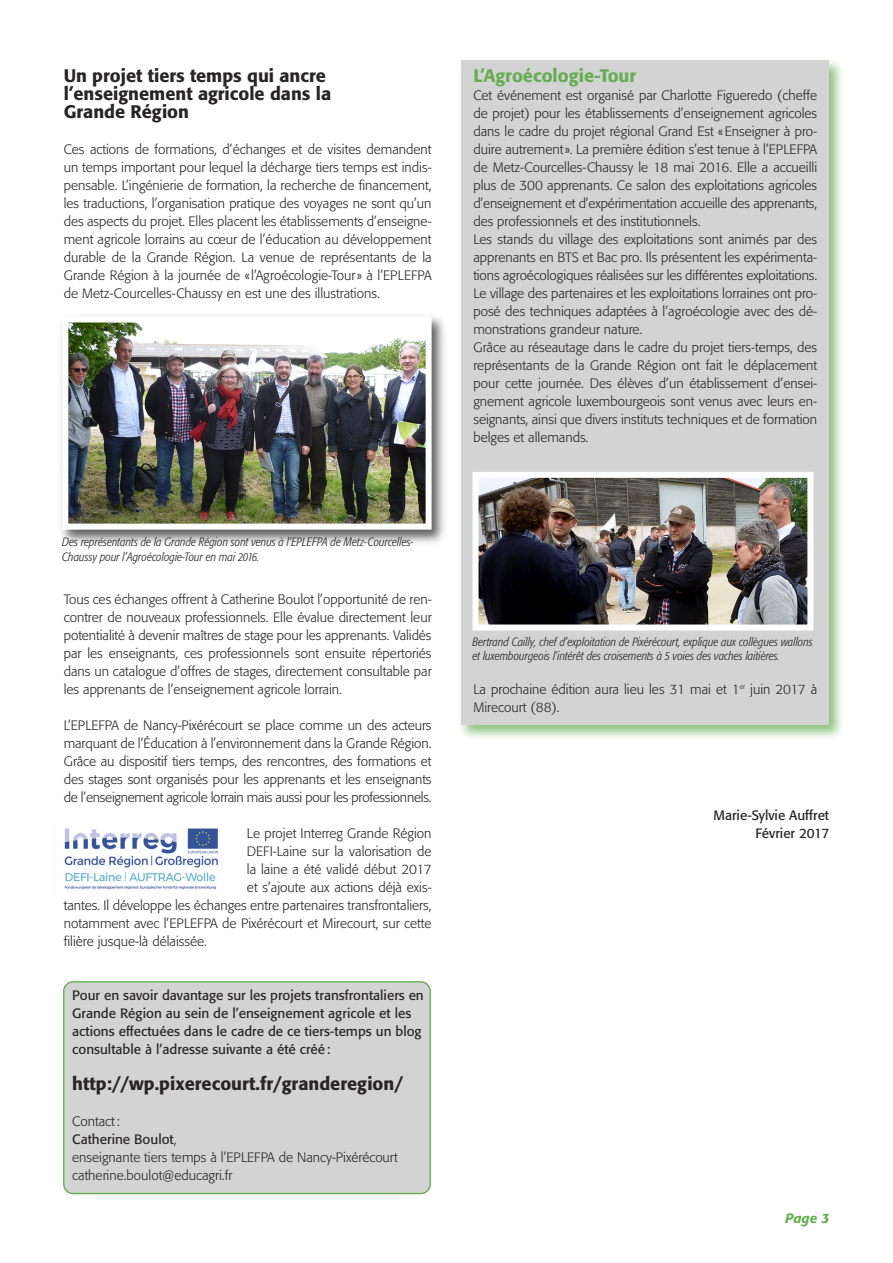
<style>
.page{position:relative;width:893px;height:1263px;background:#fff}
.page>*{position:absolute;margin:0;border:0;box-sizing:border-box;transform-origin:0 0}
.t1{font:500 18px/18px "Formata";color:#272526}
.t2{font:500 18px "Formata";color:#66ae52}
.t3{font:300 13.5px/18px "Formata";color:#272526;text-align:justify}
.t4{font:13.5px/18px "Formata";color:#272526}
.t5{font:italic 500 13.5px "Formata";color:#66ae52}
.t6{font:italic 300 condensed 12px/14.4px "Formata";color:#272526}
.s1{font-weight:400}
</style>
<div class="page">
<div style="left:63px;top:981px;width:368px;height:213px;background:#d4d3d4"></div>
<img style="left:61px;top:316px;width:384px;height:227px">
<img style="left:69px;top:324px;width:356px;height:199px">
<div style="left:62px;top:317px;width:370px;height:213px;border:6px solid #fff"></div>
<img style="left:461px;top:60px;width:381px;height:678px">
<div style="left:461px;top:61px;width:368px;height:664px;background:#d4d3d4"></div>
<img style="left:479px;top:479px;width:327px;height:144px">
<div style="left:472px;top:472px;width:341px;height:158px;border:6px solid #fff"></div>
<img style="left:64px;top:828px;width:154px;height:62px">
<h1 class="t1" style="left:64px;top:68px;width:269px">Un projet tiers temps qui ancre l’enseignement agricole dans la<br>Grande Région</h1>
<p class="t3" style="left:64px;top:141px;width:369px">Ces actions de formations, d’échanges et de visites demandent un temps important pour lequel la décharge tiers temps est indis&shy;pensable. L’ingénierie de formation, la recherche de financement, les traductions, l’organisation pratique des voyages ne sont qu’un des aspects du projet. Elles placent les établissements d’enseigne&shy;ment agricole lorrains au cœur de l’éducation au développement durable de la Grande Région. La venue de représentants de la Grande Région à la journée de «l’Agroécologie-Tour» à l’EPLEFPA de Metz-Courcelles-Chaussy en est une des illustrations.</p>
<p class="t6" style="left:62px;top:536px;width:353px">Des représentants de la Grande Région sont venus à l’EPLEFPA de Metz-Courcelles-<br>Chaussy pour l’Agroécologie-Tour en mai 2016.</p>
<p class="t3" style="left:64px;top:591px;width:369px">Tous ces échanges offrent à Catherine Boulot l’opportunité de ren&shy;contrer de nouveaux professionnels. Elle évalue directement leur potentialité à devenir maîtres de stage pour les apprenants. Validés par les enseignants, ces professionnels sont ensuite répertoriés dans un catalogue d’offres de stages, directement consultable par les apprenants de l’enseignement agricole lorrain.</p>
<p class="t3" style="left:64px;top:717px;width:369px">L’EPLEFPA de Nancy-Pixérécourt se place comme un des acteurs marquant de l’Éducation à l’environnement dans la Grande Région.<br>Grâce au dispositif tiers temps, des rencontres, des formations et des stages sont organisés pour les apprenants et les enseignants de l’enseignement agricole lorrain mais aussi pour les professionnels.</p>
<p class="t3" style="left:247px;top:825px;width:186px">Le projet Interreg Grande Région</p>
<p class="t3" style="left:247px;top:843px;width:186px">DEFI-Laine sur la valorisation de</p>
<p class="t3" style="left:247px;top:861px;width:186px">la laine a été validé début 2017</p>
<p class="t3" style="left:247px;top:879px;width:186px">et s’ajoute aux actions déjà exis-</p>
<p class="t3" style="left:64px;top:897px;width:369px">tantes. Il développe les échanges entre partenaires transfrontaliers,</p>
<p class="t3" style="left:64px;top:915px;width:369px">notamment avec l’EPLEFPA de Pixérécourt et Mirecourt, sur cette</p>
<p class="t3" style="left:64px;top:933px;width:145px">filière jusque-là délaissée.</p>
<p class="t4" style="left:72px;top:987px;width:353px">Pour en savoir davantage sur les projets transfrontaliers en Grande Région au sein de l’enseignement agricole et les actions effectuées dans le cadre de ce tiers-temps un blog consultable à l’adresse suivante a été créé:</p>
<h1 class="t1" style="left:72px;top:1076px;width:332px">http://wp.pixerecourt.fr/granderegion/</h1>
<p class="t3" style="left:72px;top:1113px;width:327px;text-align:left">Contact:<br><span class="s1">Catherine Boulot</span>,<br>enseignante tiers temps à l’EPLEFPA de Nancy-Pixérécourt catherine.boulot@educagri.fr</p>
<h1 class="t2" style="left:473px;top:68px;width:164px">L’Agroécologie-Tour</h1>
<p class="t3" style="left:473px;top:87px;width:345px;text-align:left">Cet événement est organisé par Charlotte Figueredo (cheffe de projet) pour les établissements d’enseignement agricoles dans le cadre du projet régional Grand Est «Enseigner à pro&shy;duire autrement». La première édition s’est tenue à l’EPLEFPA de Metz-Courcelles-Chaussy le 18 mai 2016. Elle a accueilli plus de 300 apprenants. Ce salon des exploitations agricoles d’enseignement et d’expérimentation accueille des apprenants, des professionnels et des institutionnels.<br>Les stands du village des exploitations sont animés par des apprenants en BTS et Bac pro. Ils présentent les expérimenta&shy;tions agroécologiques réalisées sur les différentes exploitations.<br>Le village des partenaires et les exploitations lorraines ont pro&shy;posé des techniques adaptées à l’agroécologie avec des dé&shy;monstrations grandeur nature.<br>Grâce au réseautage dans le cadre du projet tiers-temps, des représentants de la Grande Région ont fait le déplacement pour cette journée. Des élèves d’un établissement d’ensei&shy;gnement agricole luxembourgeois sont venus avec leurs en&shy;seignants, ainsi que divers instituts techniques et de formation belges et allemands.</p>
<p class="t6" style="left:472px;top:635px;width:342px">Bertrand Cailly, chef d’exploitation de Pixérécourt, explique aux collègues wallons et luxembourgeois l’intérêt des croisements à 5 voies des vaches laitières.</p>
<p class="t3" style="left:473px;top:681px;width:345px">La prochaine édition aura lieu les 31 mai et 1<sup>er</sup> juin 2017 à<br>Mirecourt (88).</p>
<p class="t4" style="left:714px;top:807px;width:117px;text-align:right">Marie-Sylvie Auffret<br>Février 2017</p>
<p class="t5" style="left:785px;top:1212px;width:45px">Page 3</p>
</div>
